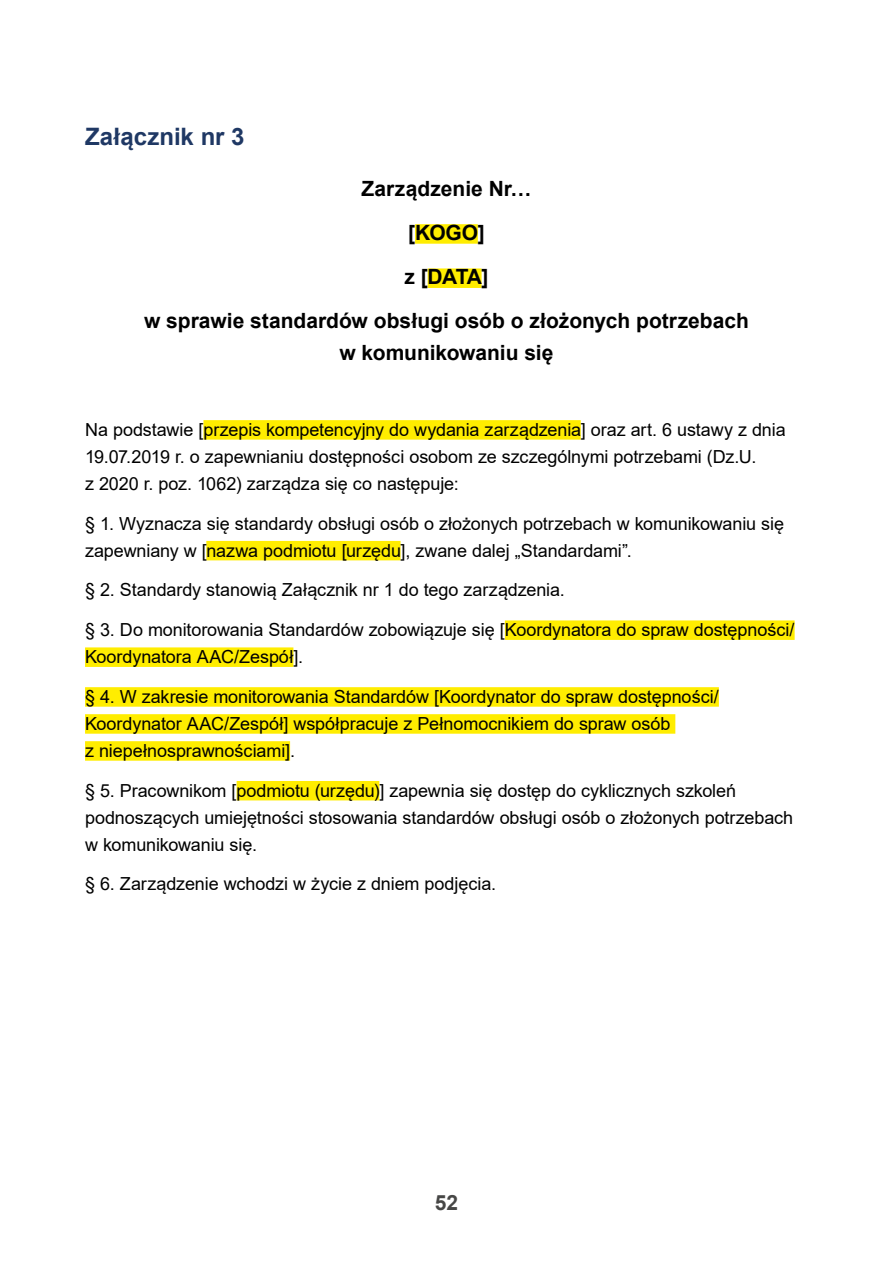
<style>
.page{position:relative;width:893px;height:1263px;background:#fff}
.page>*{position:absolute;margin:0;border:0;box-sizing:border-box;transform-origin:0 0}
.H3_podtytul{font:700 24px "Arial";letter-spacing:.005em;color:#1f3864}
.Tekst_bez_wcięcia{font:700 21px/31.5px "Arial";color:#000;text-align:center}
.t1{font:700 21px "Arial";color:#474746}
.Tekst_bez_wcięcia-2{font:18px/27px "Arial";letter-spacing:-.005em;color:#000}
</style>
<div class="page">
<div style="left:415px;top:224px;width:63px;height:20px;background:#ffed00"></div>
<div style="left:428px;top:268px;width:54px;height:20px;background:#ffed00"></div>
<div style="left:203px;top:420px;width:378px;height:20px;background:#ffed00"></div>
<div style="left:206px;top:541px;width:195px;height:19px;background:#ffed00"></div>
<div style="left:505px;top:620px;width:290px;height:20px;background:#ffed00"></div>
<div style="left:85px;top:647px;width:208px;height:20px;background:#ffed00"></div>
<div style="left:85px;top:687px;width:634px;height:20px;background:#ffed00"></div>
<div style="left:85px;top:714px;width:590px;height:20px;background:#ffed00"></div>
<div style="left:85px;top:741px;width:205px;height:20px;background:#ffed00"></div>
<div style="left:237px;top:781px;width:142px;height:19px;background:#ffed00"></div>
<h3 class="H3_podtytul" style="left:85px;top:120px;width:161px">Załącznik nr 3</h3>
<p class="Tekst_bez_wcięcia" style="left:361px;top:173px;width:172px">Zarządzenie Nr…</p>
<p class="Tekst_bez_wcięcia" style="left:408px;top:217px;width:78px">[KOGO]</p>
<p class="Tekst_bez_wcięcia" style="left:404px;top:261px;width:86px">z [DATA]</p>
<p class="Tekst_bez_wcięcia" style="left:144px;top:306px;width:606px">w sprawie standardów obsługi osób o złożonych potrzebach w komunikowaniu się</p>
<p class="Tekst_bez_wcięcia-2" style="left:85px;top:416px;width:702px">Na podstawie [przepis kompetencyjny do wydania zarządzenia] oraz art. 6 ustawy z dnia<br>19.07.2019 r. o zapewnianiu dostępności osobom ze szczególnymi potrzebami (Dz.U.<br>z 2020 r. poz. 1062) zarządza się co następuje:</p>
<p class="Tekst_bez_wcięcia-2" style="left:85px;top:510px;width:701px">§ 1. Wyznacza się standardy obsługi osób o złożonych potrzebach w komunikowaniu się zapewniany w [nazwa podmiotu [urzędu], zwane dalej „Standardami”.</p>
<p class="Tekst_bez_wcięcia-2" style="left:85px;top:576px;width:481px">§ 2. Standardy stanowią Załącznik nr 1 do tego zarządzenia.</p>
<p class="Tekst_bez_wcięcia-2" style="left:85px;top:616px;width:711px">§ 3. Do monitorowania Standardów zobowiązuje się [Koordynatora do spraw dostępności/<br>Koordynatora AAC/Zespół].</p>
<p class="Tekst_bez_wcięcia-2" style="left:85px;top:683px;width:635px">§ 4. W zakresie monitorowania Standardów [Koordynator do spraw dostępności/<br>Koordynator AAC/Zespół] współpracuje z Pełnomocnikiem do spraw osób<br>z niepełnosprawnościami].</p>
<p class="Tekst_bez_wcięcia-2" style="left:85px;top:777px;width:710px">§ 5. Pracownikom [podmiotu (urzędu)] zapewnia się dostęp do cyklicznych szkoleń podnoszących umiejętności stosowania standardów obsługi osób o złożonych potrzebach w komunikowaniu się.</p>
<p class="Tekst_bez_wcięcia-2" style="left:85px;top:870px;width:413px">§ 6. Zarządzenie wchodzi w życie z dniem podjęcia.</p>
<p class="t1" style="left:435px;top:1188px;width:25px">52</p>
</div>
